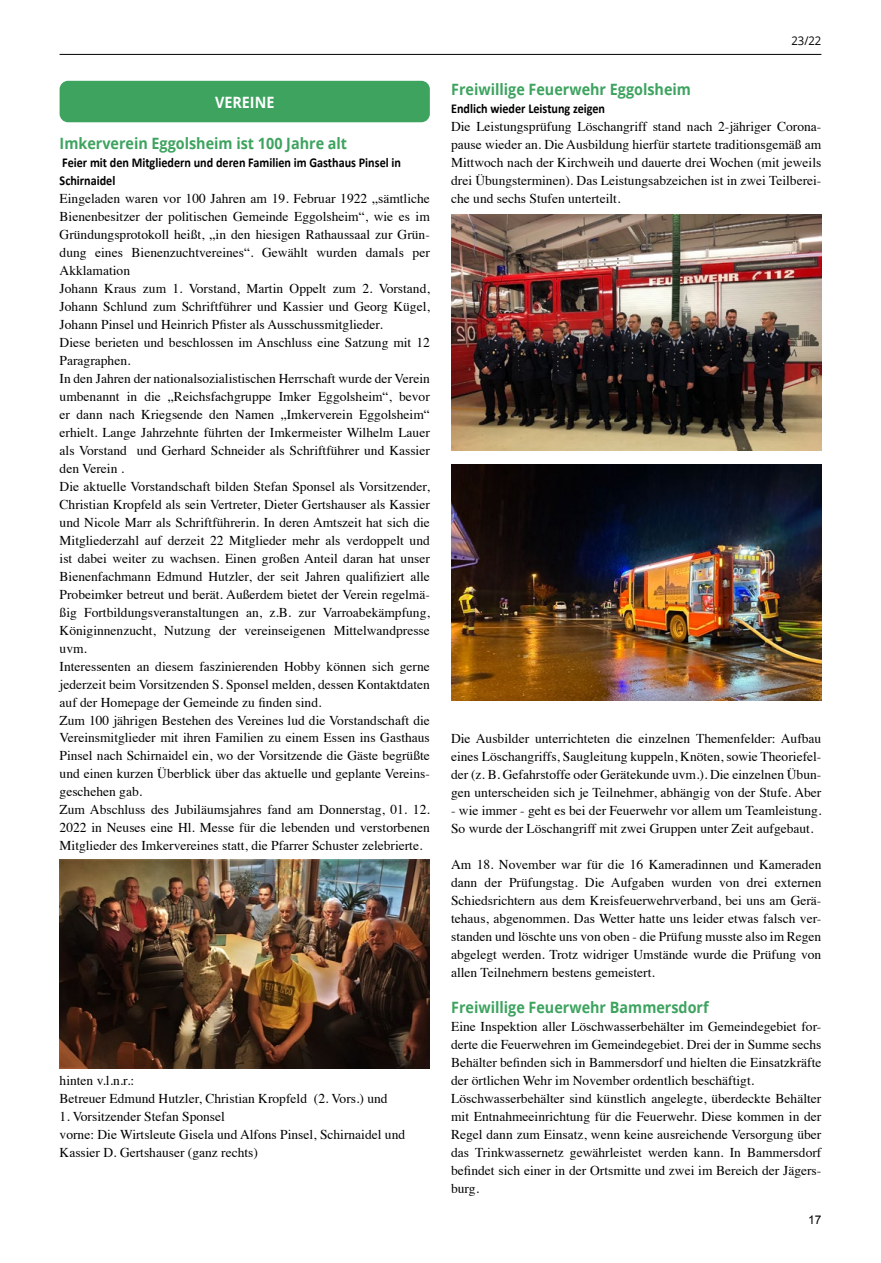
<style>
.page{position:relative;width:881px;height:1263px;background:#fff}
.page>*{position:absolute;margin:0;border:0;box-sizing:border-box;transform-origin:0 0}
.t1{font:700 15.6px "Open Sans";color:#3da35f;scale:.92 1}
.t2{font:700 15.6px "Open Sans";color:#fff;scale:.92 1}
.t3{font:13.5px/18px "Times";color:#000}
.t4{font:700 13.5px/18px "Calibri";color:#000;scale:.9 1}
.t5{font:12px "Open Sans";color:#000;scale:.94 1}
.t6{font:12px "Arial";color:#000}
</style>
<div class="page">
<hr style="left:60px;top:54px;width:761px;height:1px;background:#000">
<div style="left:60px;top:81px;width:369px;height:41px;background:#3da35f;border-radius:9px"></div>
<img style="left:60px;top:859px;width:369px;height:209px">
<img style="left:451px;top:215px;width:370px;height:236px">
<img style="left:451px;top:465px;width:370px;height:236px">
<p class="t2" style="left:215px;top:91px;width:66px">VEREINE</p>
<p class="t1" style="left:60px;top:132px;width:314px">Imkerverein Eggolsheim ist 100 Jahre alt</p>
<p class="t4" style="left:60px;top:153px;width:381px">Feier mit den Mitgliedern und deren Familien im Gasthaus Pinsel in<br>Schirnaidel</p>
<p class="t3" style="left:60px;top:188px;width:371px">Eingeladen waren vor 100 Jahren am 19. Februar 1922 „sämtliche Bienenbesitzer der politischen Gemeinde Eggolsheim“, wie es im Gründungsprotokoll heißt, „in den hiesigen Rathaussaal zur Grün&shy;dung eines Bienenzuchtvereines“. Gewählt wurden damals per Akklamation<br>Johann Kraus zum 1. Vorstand, Martin Oppelt zum 2. Vorstand, Johann Schlund zum Schriftführer und Kassier und Georg Kügel, Johann Pinsel und Heinrich Pfister als Ausschussmitglieder.<br>Diese berieten und beschlossen im Anschluss eine Satzung mit 12<br>Paragraphen.<br>In den Jahren der nationalsozialistischen Herrschaft wurde der Verein umbenannt in die „Reichsfachgruppe Imker Eggolsheim“, bevor er dann nach Kriegsende den Namen „Imkerverein Eggolsheim“ erhielt. Lange Jahrzehnte führten der Imkermeister Wilhelm Lauer als Vorstand und Gerhard Schneider als Schriftführer und Kassier den Verein .<br>Die aktuelle Vorstandschaft bilden Stefan Sponsel als Vorsitzender, Christian Kropfeld als sein Vertreter, Dieter Gertshauser als Kassier und Nicole Marr als Schriftführerin. In deren Amtszeit hat sich die Mitgliederzahl auf derzeit 22 Mitglieder mehr als verdoppelt und ist dabei weiter zu wachsen. Einen großen Anteil daran hat unser Bienenfachmann Edmund Hutzler, der seit Jahren qualifiziert alle Probeimker betreut und berät. Außerdem bietet der Verein regelmä&shy;ßig Fortbildungsveranstaltungen an, z.B. zur Varroabekämpfung, Königinnenzucht, Nutzung der vereinseigenen Mittelwandpresse uvm.<br>Interessenten an diesem faszinierenden Hobby können sich gerne jederzeit beim Vorsitzenden S. Sponsel melden, dessen Kontaktdaten auf der Homepage der Gemeinde zu finden sind.<br>Zum 100 jährigen Bestehen des Vereines lud die Vorstandschaft die Vereinsmitglieder mit ihren Familien zu einem Essen ins Gasthaus Pinsel nach Schirnaidel ein, wo der Vorsitzende die Gäste begrüßte und einen kurzen Überblick über das aktuelle und geplante Vereins&shy;geschehen gab.<br>Zum Abschluss des Jubiläumsjahres fand am Donnerstag, 01. 12.<br>2022 in Neuses eine Hl. Messe für die lebenden und verstorbenen Mitglieder des Imkervereines statt, die Pfarrer Schuster zelebrierte.</p>
<p class="t3" style="left:60px;top:1070px;width:329px">hinten v.l.n.r.:<br>Betreuer Edmund Hutzler, Christian Kropfeld (2. Vors.) und</p>
<p class="t3" style="left:60px;top:1106px;width:347px">1. Vorsitzender Stefan Sponsel<br>vorne: Die Wirtsleute Gisela und Alfons Pinsel, Schirnaidel und<br>Kassier D. Gertshauser (ganz rechts)</p>
<p class="t5" style="left:791px;top:32px;width:33px">23/22</p>
<p class="t1" style="left:451px;top:78px;width:262px">Freiwillige Feuerwehr Eggolsheim</p>
<p class="t4" style="left:451px;top:99px;width:172px">Endlich wieder Leistung zeigen</p>
<p class="t3" style="left:451px;top:116px;width:371px;text-align:justify">Die Leistungsprüfung Löschangriff stand nach 2-jähriger Corona&shy;pause wieder an. Die Ausbildung hierfür startete traditionsgemäß am Mittwoch nach der Kirchweih und dauerte drei Wochen (mit jeweils drei Übungsterminen). Das Leistungsabzeichen ist in zwei Teilberei&shy;che und sechs Stufen unterteilt.</p>
<p class="t3" style="left:451px;top:728px;width:371px;text-align:justify">Die Ausbilder unterrichteten die einzelnen Themenfelder: Aufbau eines Löschangriffs, Saugleitung kuppeln, Knöten, sowie Theoriefel&shy;der (z. B. Gefahrstoffe oder Gerätekunde uvm.). Die einzelnen Übun&shy;gen unterscheiden sich je Teilnehmer, abhängig von der Stufe. Aber</p>
<p class="t3" style="left:451px;top:800px;width:371px">- wie immer - geht es bei der Feuerwehr vor allem um Teamleistung.<br>So wurde der Löschangriff mit zwei Gruppen unter Zeit aufgebaut.</p>
<p class="t3" style="left:451px;top:854px;width:371px;text-align:justify">Am 18. November war für die 16 Kameradinnen und Kameraden dann der Prüfungstag. Die Aufgaben wurden von drei externen Schiedsrichtern aus dem Kreisfeuerwehrverband, bei uns am Gerä&shy;tehaus, abgenommen. Das Wetter hatte uns leider etwas falsch ver&shy;standen und löschte uns von oben - die Prüfung musste also im Regen abgelegt werden. Trotz widriger Umstände wurde die Prüfung von allen Teilnehmern bestens gemeistert.</p>
<p class="t1" style="left:451px;top:996px;width:281px">Freiwillige Feuerwehr Bammersdorf</p>
<p class="t3" style="left:451px;top:1016px;width:371px">Eine Inspektion aller Löschwasserbehälter im Gemeindegebiet for&shy;derte die Feuerwehren im Gemeindegebiet. Drei der in Summe sechs Behälter befinden sich in Bammersdorf und hielten die Einsatzkräfte der örtlichen Wehr im November ordentlich beschäftigt.<br>Löschwasserbehälter sind künstlich angelegte, überdeckte Behälter mit Entnahmeeinrichtung für die Feuerwehr. Diese kommen in der Regel dann zum Einsatz, wenn keine ausreichende Versorgung über das Trinkwassernetz gewährleistet werden kann. In Bammersdorf befindet sich einer in der Ortsmitte und zwei im Bereich der Jägers&shy;burg.</p>
<p class="t6" style="left:807px;top:1211px;width:15px">17</p>
</div>
